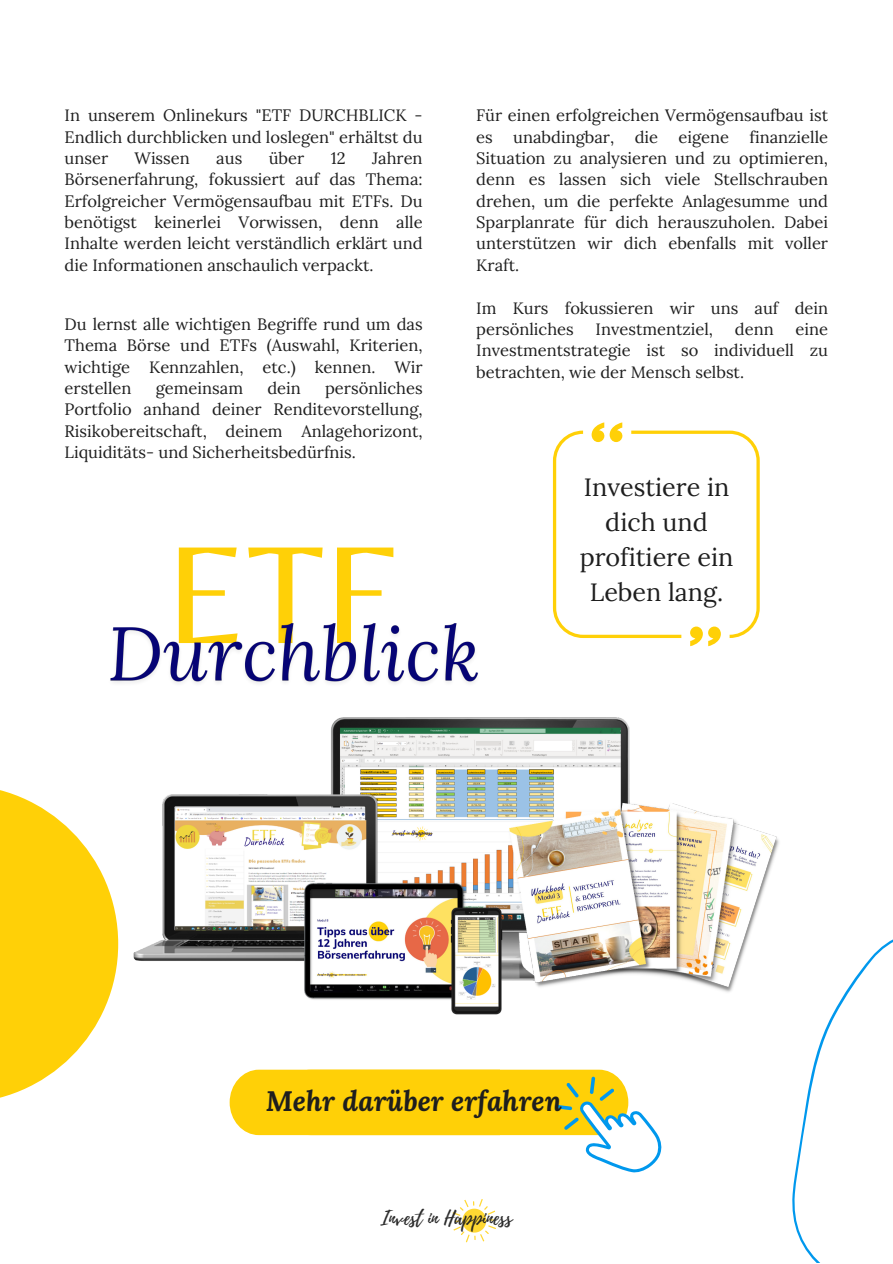
<style>
.page{position:relative;width:893px;height:1264px;background:#fff}
.page>*{position:absolute;margin:0;border:0;box-sizing:border-box;transform-origin:0 0}
.t1{font:144.15px "Belleza";color:#ffd007}
.t2{font:italic 700 28.05px "Lora";color:#1e1e1e}
.t3{font:25.2px/34.8px "Lora";color:#1e1e1e;text-align:center}
.t4{font:19.65px "Playlist Script";color:#1e1e1e}
.t5{font:16.5px/21.3px "Lora";color:#1e1e1e;text-align:justify}
</style>
<div class="page">
<svg style="left:792px;top:940px;width:100px;height:322px"></svg>
<svg style="left:0;top:790px;width:118px;height:308px;fill:#ffd007"></svg>
<svg style="left:230px;top:1069px;width:432px;height:104px"></svg>
<svg style="left:553px;top:422px;width:206px;height:224px"></svg>
<svg style="left:452px;top:1199px;width:44px;height:44px"></svg>
<img style="left:118px;top:717px;width:680px;height:317px">
<img style="left:110px;top:623px;width:368px;height:61px">
<p class="t5" style="left:65px;top:104px;width:359px">In unserem Onlinekurs "ETF DURCHBLICK - Endlich durchblicken und loslegen" erhältst du unser</p>
<p class="t5" style="left:65px;top:147px;width:359px;text-indent:307px">Jahren Börsenerfahrung, fokussiert auf das Thema:<br>Erfolgreicher Vermögensaufbau mit ETFs. Du benötigst keinerlei Vorwissen, denn alle Inhalte werden leicht verständlich erklärt und die Informationen anschaulich verpackt.</p>
<p class="t5" style="left:135px;top:147px;width:57px">Wissen</p>
<p class="t5" style="left:216px;top:147px;width:27px">aus</p>
<p class="t5" style="left:269px;top:147px;width:37px">über</p>
<p class="t5" style="left:331px;top:147px;width:16px">12</p>
<p class="t5" style="left:65px;top:313px;width:359px">Du lernst alle wichtigen Begriffe rund um das Thema Börse und ETFs (Auswahl, Kriterien, wichtige Kennzahlen, etc.) kennen. Wir erstellen</p>
<p class="t5" style="left:65px;top:377px;width:359px;text-indent:260px">persönliches Portfolio anhand deiner Renditevorstellung, Risikobereitschaft, deinem Anlagehorizont, Liquiditäts- und Sicherheitsbedürfnis.</p>
<p class="t5" style="left:156px;top:377px;width:89px">gemeinsam</p>
<p class="t5" style="left:267px;top:377px;width:35px">dein</p>
<p class="t1" style="left:166px;top:509px;width:229px">ETF</p>
<p class="t5" style="left:476px;top:104px;width:353px">Für einen erfolgreichen Vermögensaufbau ist es unabdingbar, die eigene finanzielle Situation zu analysieren und zu optimieren, denn es lassen sich viele Stellschrauben drehen, um die perfekte Anlagesumme und Sparplanrate für dich herauszuholen. Dabei unterstützen wir dich ebenfalls mit voller Kraft.</p>
<p class="t5" style="left:476px;top:297px;width:353px">Im Kurs fokussieren wir uns auf dein persönliches</p>
<p class="t5" style="left:595px;top:318px;width:119px">Investmentziel,</p>
<p class="t5" style="left:735px;top:318px;width:40px">denn</p>
<p class="t5" style="left:476px;top:318px;width:353px;text-indent:319px">eine Investmentstrategie ist so individuell zu betrachten, wie der Mensch selbst.</p>
<p class="t3" style="left:579px;top:470px;width:155px">Investiere in dich und profitiere ein<br>Leben lang.</p>
<p class="t2" style="left:266px;top:1081px;width:297px">Mehr darüber erfahren</p>
<p class="t4" style="left:380px;top:1203px;width:133px">Invest in Happiness</p>
</div>
